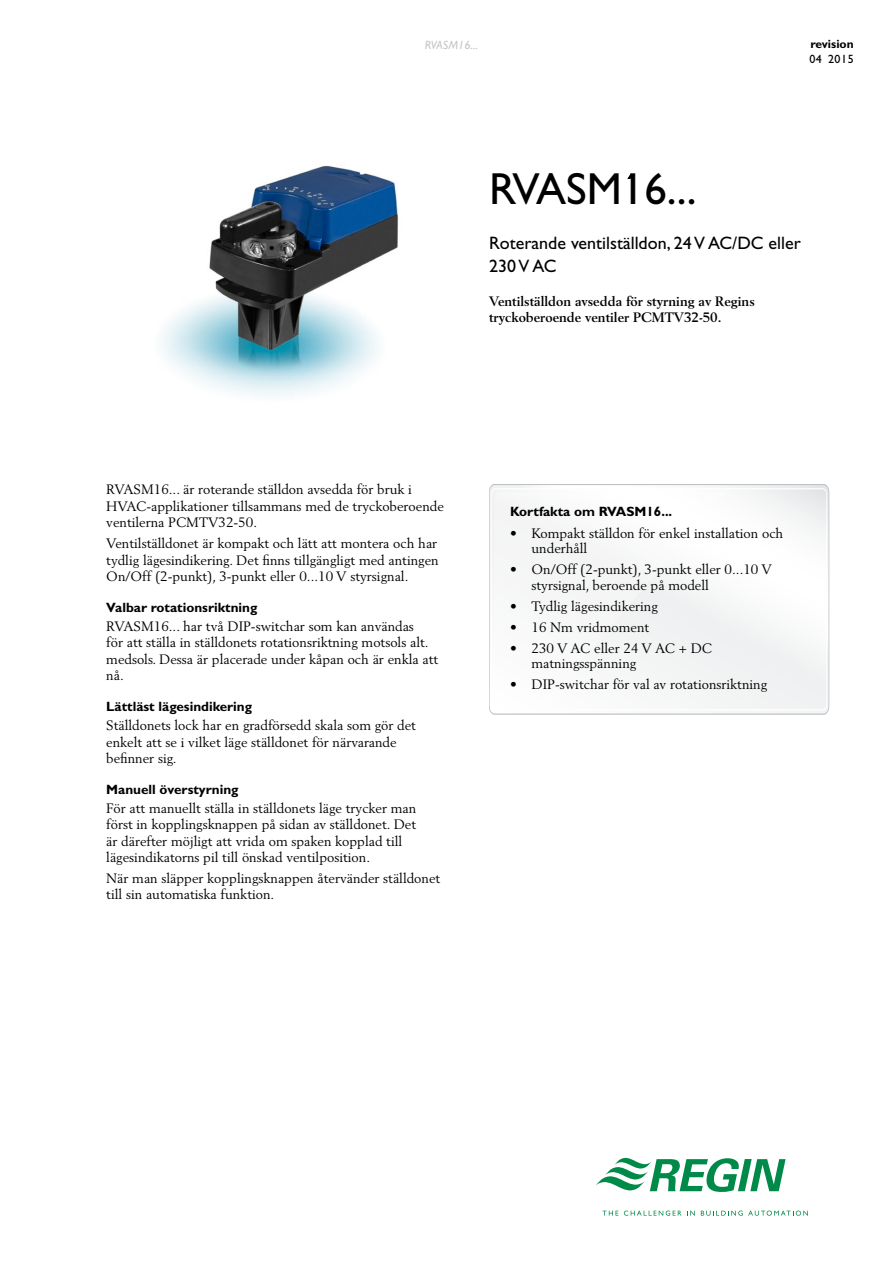
<style>
.page{position:relative;width:893px;height:1263px;background:#fff}
.page>*{position:absolute;margin:0;border:0;box-sizing:border-box;transform-origin:0 0}
.H_gill{font:45px "Gill Sans";color:#000}
.H_gill_mid{font:18px/22.5px "Gill Sans";color:#000}
.body{font:13.5px/16.5px "Berling";color:#000}
.H_gill_bold_small{font:700 13.5px "Gill Sans";color:#000}
.H_berling_small_bold{font:700 13.5px/15.8px "Berling";color:#000}
.t1{font:italic 12px "Gill Sans";color:#c3c5c8}
.t2{font:700 12px "Gill Sans";color:#000}
.t3{font:12px "Gill Sans";letter-spacing:.045em;color:#000}
</style>
<div class="page">
<svg style="left:596px;top:1158px;width:190px;height:34px"></svg>
<svg style="left:602px;top:1211px;width:16px;height:4px"></svg>
<svg style="left:624px;top:1210px;width:57px;height:6px"></svg>
<svg style="left:687px;top:1211px;width:8px;height:4px"></svg>
<svg style="left:701px;top:1210px;width:107px;height:6px"></svg>
<svg style="left:489px;top:484px;width:340px;height:230px"></svg>
<svg style="left:491px;top:488px;width:336px;height:222px"></svg>
<div style="left:494px;top:492px;width:233px;height:213px;background:#f6f6f7"></div>
<img style="left:162px;top:165px;width:237px;height:231px">
<svg style="left:627px;top:173px;width:7px;height:6px"></svg>
<p class="t1" style="left:425px;top:39px;width:54px">RVASM16...</p>
<p class="t2" style="left:810px;top:37px;width:45px">revision</p>
<p class="t3" style="left:809px;top:52px;width:46px">04 2015</p>
<p class="H_gill" style="left:489px;top:163px;width:209px">RVASM16...</p>
<p class="H_gill_mid" style="left:489px;top:232px;width:313px">Roterande ventilställdon, 24 V AC/DC eller<br>230 V AC</p>
<p class="H_berling_small_bold" style="left:489px;top:293px;width:267px">Ventilställdon avsedda för styrning av Regins tryckoberoende ventiler PCMTV32-50.</p>
<p class="body" style="left:106px;top:481px;width:339px">RVASM16... är roterande ställdon avsedda för bruk i<br>HVAC-applikationer tillsammans med de tryckoberoende ventilerna PCMTV32-50.</p>
<p class="body" style="left:106px;top:535px;width:334px;text-align:justify">Ventilställdonet är kompakt och lätt att montera och har tydlig lägesindikering. Det finns tillgängligt med antingen On/Off (2-punkt), 3-punkt eller 0...10 V styrsignal.</p>
<p class="H_gill_bold_small" style="left:106px;top:600px;width:153px">Valbar rotationsriktning</p>
<p class="body" style="left:106px;top:618px;width:333px">RVASM16... har två DIP-switchar som kan användas<br>för att ställa in ställdonets rotationsriktning motsols alt. medsols. Dessa är placerade under kåpan och är enkla att nå.</p>
<p class="H_gill_bold_small" style="left:106px;top:699px;width:147px">Lättläst lägesindikering</p>
<p class="body" style="left:106px;top:717px;width:311px">Ställdonets lock har en gradförsedd skala som gör det enkelt att se i vilket läge ställdonet för närvarande befinner sig.</p>
<p class="H_gill_bold_small" style="left:106px;top:781px;width:134px">Manuell överstyrning</p>
<p class="body" style="left:106px;top:799px;width:312px">För att manuellt ställa in ställdonets läge trycker man först in kopplingsknappen på sidan av ställdonet. Det är därefter möjligt att vrida om spaken kopplad till lägesindikatorns pil till önskad ventilposition.</p>
<p class="body" style="left:106px;top:870px;width:336px">När man släpper kopplingsknappen återvänder ställdonet till sin automatiska funktion.</p>
<p class="H_gill_bold_small" style="left:510px;top:503px;width:163px">Kortfakta om RVASM16...</p>
<p class="body" style="left:532px;top:525px;width:253px;line-height:15.8px;text-indent:-21px">• Kompakt ställdon för enkel installation och underhåll</p>
<p class="body" style="left:532px;top:561px;width:242px;line-height:15.8px;text-indent:-21px">• On/Off (2-punkt), 3-punkt eller 0...10 V styrsignal, beroende på modell</p>
<p class="body" style="left:510px;top:598px;width:149px">• Tydlig lägesindikering</p>
<p class="body" style="left:510px;top:619px;width:140px">• 16 Nm vridmoment</p>
<p class="body" style="left:532px;top:640px;width:182px;line-height:15.8px;text-indent:-21px">• 230 V AC eller 24 V AC + DC matningsspänning</p>
<p class="body" style="left:510px;top:676px;width:258px">• DIP-switchar för val av rotationsriktning</p>
</div>
